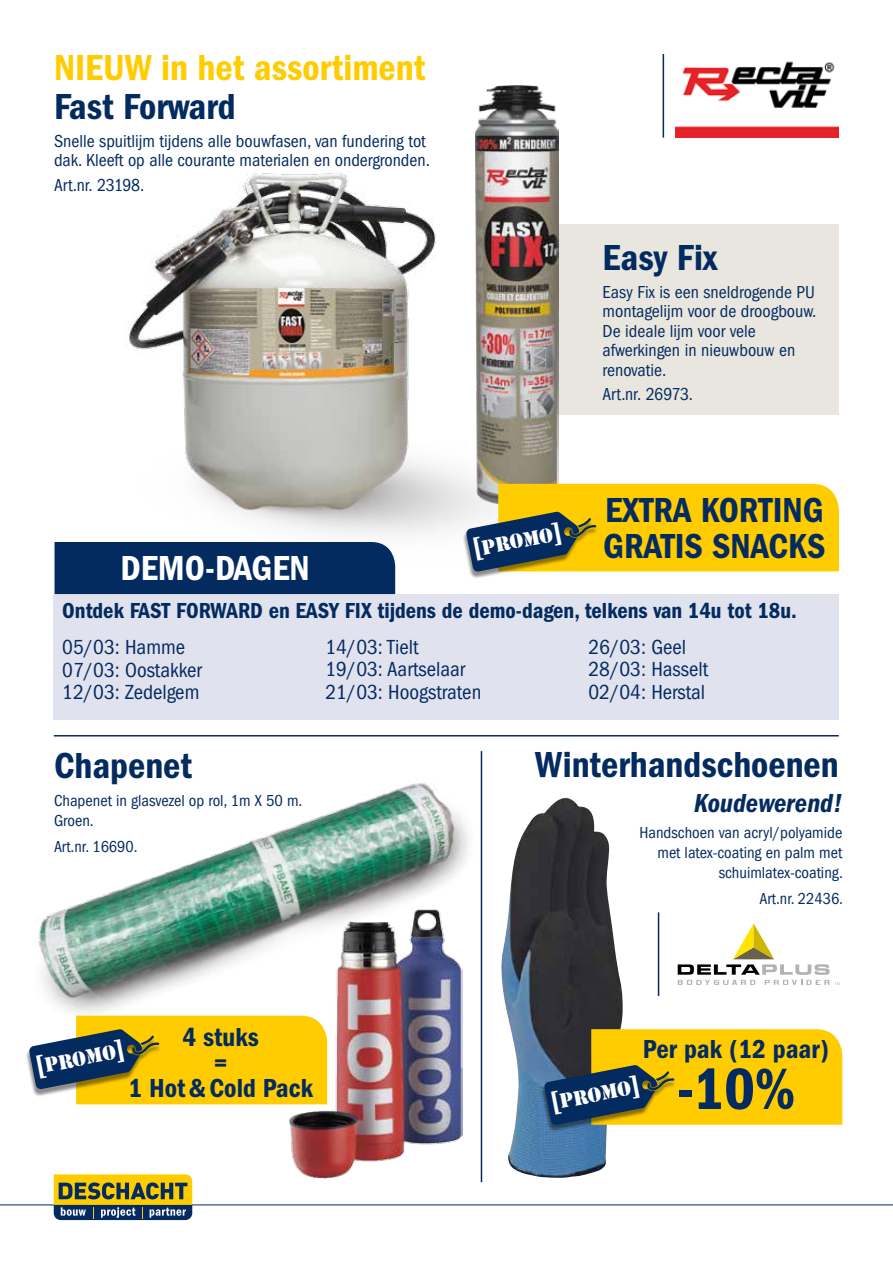
<style>
.page{position:relative;width:893px;height:1263px;background:#fff}
.page>*{position:absolute;margin:0;border:0;box-sizing:border-box;transform-origin:0 0}
.t1{font:60.3px "ITC Franklin Gothic Std Dm Cd";color:#042b60}
.t2{font:37.5px "ITC Franklin Gothic Std Dm Cd";color:#042b60}
.t3{font:37.5px "ITC Franklin Gothic Std Dm Cd";color:#fc0}
.t4{font:36px "ITC Franklin Gothic Std Dm Cd";color:#042b60}
.t5{font:36px "ITC Franklin Gothic Std Dm Cd";color:#fff}
.t6{font:27px/25.5px "ITC Franklin Gothic Std Dm Cd";color:#042b60;text-align:center}
.t7{font:27px "ITC Franklin Gothic Std Dm Cd It";color:#042b60}
.t8{font:22.5px "ITC Franklin Gothic Std Dm Cd";color:#042b60}
.t9{font:condensed 21.15px/22.8px "ITC Franklin Gothic Std";color:#042b60}
.t10{font:19.05px "Stencil Std";color:#fff}
.t11{font:condensed 18px/19.5px "ITC Franklin Gothic Std";color:#042b60}
.t12{font:condensed 16.5px/19.8px "ITC Franklin Gothic Std";color:#042b60;text-align:right}
.s1{font-size:26.7px}
.s2{font-size:26.1px}
</style>
<div class="page">
<hr style="left:0;top:1204px;width:893px;height:1px;background:#042b60">
<div style="left:531px;top:224px;width:308px;height:191px;background:#e9e6df"></div>
<hr style="left:663px;top:54px;width:1px;height:84px;background:#042b60">
<hr style="left:658px;top:912px;width:1px;height:84px;background:#042b60">
<hr style="left:481px;top:751px;width:1px;height:431px;background:#042b60">
<svg style="left:54px;top:1174px;width:138px;height:46px;background:#8c863d"></svg>
<hr style="left:54px;top:735px;width:785px;height:1px;background:#042b60">
<img style="left:675px;top:61px;width:164px;height:77px">
<img style="left:125px;top:173px;width:350px;height:407px">
<img style="left:475px;top:86px;width:84px;height:398px">
<div style="left:54px;top:594px;width:785px;height:125px;background:#e0e2ee"></div>
<div style="left:462px;top:513px;width:136px;height:66px;background:#000;opacity:.45"></div>
<img style="left:508px;top:798px;width:115px;height:380px">
<svg style="left:678px;top:923px;width:151px;height:62px"></svg>
<svg style="left:835px;top:982px;width:5px;height:3px"></svg>
<img style="left:38px;top:736px;width:477px;height:314px">
<img style="left:289px;top:908px;width:174px;height:270px">
<div style="left:540px;top:1067px;width:136px;height:66px;background:#000;opacity:.45"></div>
<svg style="left:544px;top:1029px;width:298px;height:96px;background:#c2a418"></svg>
<div style="left:25px;top:1031px;width:136px;height:66px;background:#000;opacity:.45"></div>
<svg style="left:29px;top:1016px;width:298px;height:88px;background:#d0b126"></svg>
<div style="left:55px;top:542px;width:340px;height:52px;background:#042b60"></div>
<svg style="left:466px;top:484px;width:373px;height:88px;background:#d8b51a"></svg>
<h2 class="t3" style="left:54px;top:46px;width:373px">NIEUW in het assortiment</h2>
<h2 class="t2" style="left:54px;top:85px;width:183px">Fast Forward</h2>
<p class="t11" style="left:54px;top:131px;width:378px">Snelle spuitlijm tijdens alle bouwfasen, van fundering tot dak. Kleeft op alle courante materialen en ondergronden.</p>
<p class="t11" style="left:54px;top:175px;width:92px">Art.nr. 23198.</p>
<h3 class="t5" style="left:121px;top:547px;width:191px">DEMO-DAGEN</h3>
<h2 class="t2" style="left:603px;top:236px;width:116px">Easy Fix</h2>
<p class="t11" style="left:603px;top:282px;width:215px">Easy Fix is een sneldrogende PU montagelijm voor de droogbouw.<br>De ideale lijm voor vele afwerkingen in nieuwbouw en renovatie.</p>
<p class="t11" style="left:603px;top:384px;width:92px">Art.nr. 26973.</p>
<h3 class="t4" style="left:605px;top:489px;width:220px">EXTRA KORTING</h3>
<p class="t10" style="left:471px;top:537px;width:82px;rotate:-11deg"><span class="s1">[</span>PROMO</p>
<h3 class="t4" style="left:603px;top:525px;width:224px">GRATIS SNACKS</h3>
<p class="t8" style="left:62px;top:598px;width:736px">Ontdek FAST FORWARD en EASY FIX tijdens de demo-dagen, telkens van 14u tot 18u.</p>
<p class="t9" style="left:62px;top:635px;width:141px">05/03: Hamme<br>07/03: Oostakker<br>12/03: Zedelgem</p>
<p class="t9" style="left:325px;top:635px;width:157px">14/03: Tielt<br>19/03: Aartselaar<br>21/03: Hoogstraten</p>
<p class="t9" style="left:588px;top:635px;width:121px">26/03: Geel<br>28/03: Hasselt<br>02/04: Herstal</p>
<h2 class="t2" style="left:54px;top:744px;width:139px">Chapenet</h2>
<p class="t12" style="left:54px;top:791px;width:250px;text-align:left">Chapenet in glasvezel op rol, 1m X 50 m.<br>Groen.</p>
<p class="t12" style="left:54px;top:837px;width:85px">Art.nr. 16690.</p>
<h3 class="t6" style="left:128px;top:1024px;width:186px">4 stuks<br>=<br>1 Hot&amp;Cold Pack</h3>
<p class="t10" style="left:34px;top:1055px;width:90px;rotate:-11deg"><span class="s1">[</span>PROMO<span class="s2">]</span></p>
<h2 class="t2" style="left:535px;top:743px;width:305px">Winterhandschoenen</h2>
<h3 class="t7" style="left:694px;top:787px;width:150px">Koudewerend!</h3>
<p class="t12" style="left:639px;top:823px;width:205px">Handschoen van acryl/polyamide met latex-coating en palm met schuimlatex-coating.</p>
<p class="t12" style="left:759px;top:888px;width:85px">Art.nr. 22436.</p>
<h3 class="t6" style="left:643px;top:1036px;width:188px">Per pak (12 paar)</h3>
<p class="t10" style="left:550px;top:1091px;width:90px;rotate:-11deg"><span class="s1">[</span>PROMO<span class="s2">]</span></p>
<h1 class="t1" style="left:677px;top:1054px;width:120px">-10%</h1>
</div>
